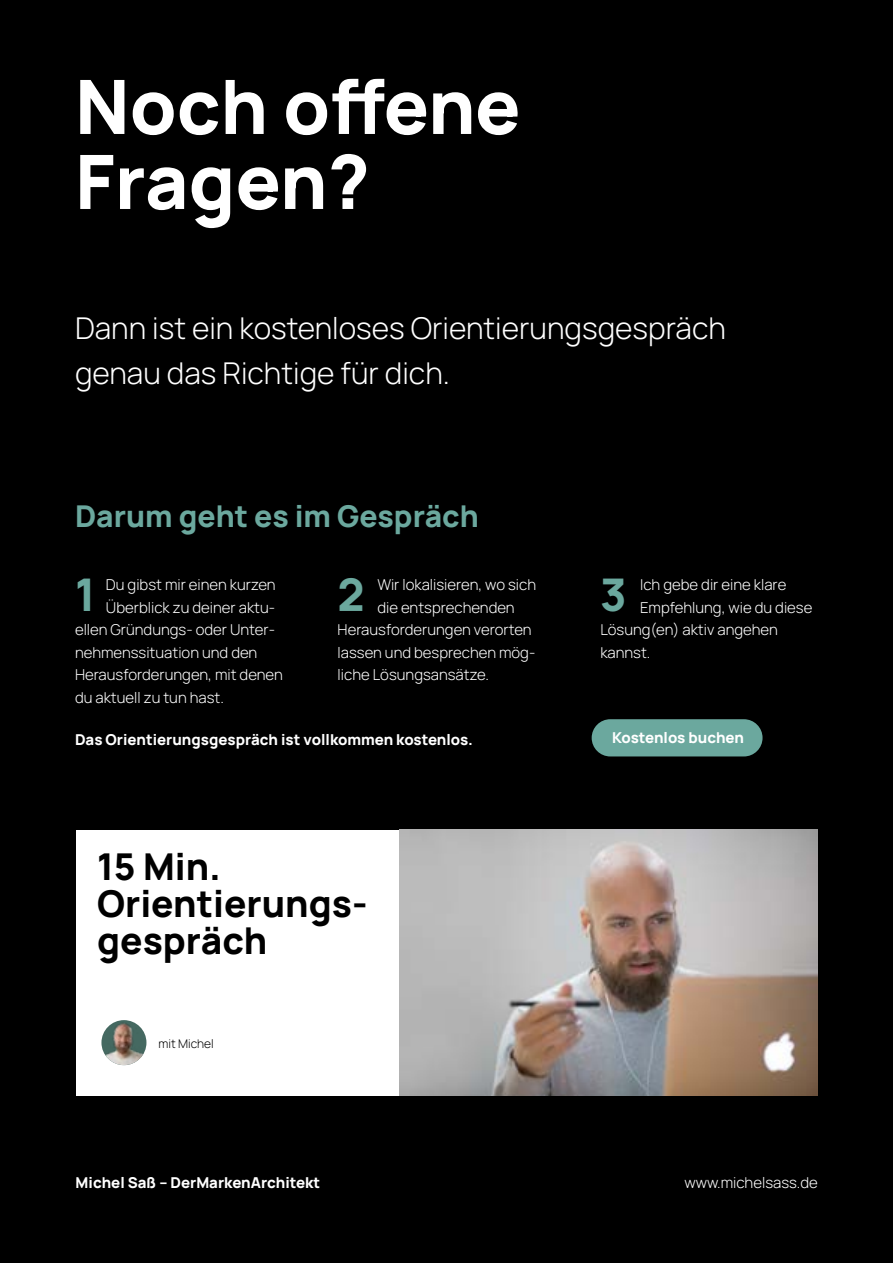
<style>
.page{position:relative;width:893px;height:1263px;background:#000}
.page>*{position:absolute;margin:0;border:0;box-sizing:border-box;transform-origin:0 0}
.t1{font:800 75px/75px "Manrope";color:#fff}
.t2{font:800 45px "Manrope";color:#6ba89e}
.t3{font:800 36.9px/36.9px "Manrope";color:#000}
.t4{font:300 30px/45px "Manrope";color:#fff}
.t5{font:800 30px "Manrope";color:#6ba89e}
.t6{font:300 15px "Manrope";color:#fff}
.t7{font:800 15px "Manrope";color:#fff}
.t8{font:300 12px "Manrope";color:#000}
</style>
<div class="page">
<div style="left:76px;top:830px;width:406px;height:265px;background:#fff"></div>
<img style="left:400px;top:830px;width:418px;height:265px">
<img style="left:101px;top:1020px;width:45px;height:45px;border-radius:22px">
<div style="left:592px;top:719px;width:170px;height:37px;background:#6ba89e;border-radius:19px"></div>
<h1 class="t1" style="left:75px;top:66px;width:447px">Noch offene<br>Fragen?</h1>
<h3 class="t4" style="left:75px;top:304px;width:652px">Dann ist ein kostenloses Orientierungsgespräch genau das Richtige für dich.</h3>
<h3 class="t5" style="left:75px;top:495px;width:405px">Darum geht es im Gespräch</h3>
<h2 class="t2" style="left:75px;top:563px;width:22px">1</h2>
<h2 class="t2" style="left:338px;top:563px;width:29px">2</h2>
<h2 class="t2" style="left:600px;top:563px;width:28px">3</h2>
<p class="t6" style="left:377px;top:574px;width:160px">Wir lokalisieren, wo sich</p>
<p class="t6" style="left:377px;top:597px;width:139px">die entsprechenden</p>
<p class="t6" style="left:338px;top:619px;width:195px">Herausforderungen verorten</p>
<p class="t6" style="left:338px;top:642px;width:199px">lassen und besprechen mög-</p>
<p class="t6" style="left:338px;top:664px;width:153px">liche Lösungsansätze.</p>
<p class="t6" style="left:640px;top:574px;width:148px">Ich gebe dir eine klare</p>
<p class="t6" style="left:640px;top:597px;width:174px">Empfehlung, wie du diese</p>
<p class="t6" style="left:600px;top:619px;width:179px">Lösung(en) aktiv angehen</p>
<p class="t6" style="left:600px;top:642px;width:52px">kannst.</p>
<p class="t6" style="left:106px;top:574px;width:171px">Du gibst mir einen kurzen</p>
<p class="t6" style="left:106px;top:597px;width:171px">Überblick zu deiner aktu-</p>
<p class="t6" style="left:75px;top:619px;width:202px">ellen Gründungs- oder Unter-</p>
<p class="t6" style="left:75px;top:642px;width:184px">nehmenssituation und den</p>
<p class="t6" style="left:75px;top:664px;width:209px">Herausforderungen, mit denen</p>
<p class="t6" style="left:75px;top:687px;width:150px">du aktuell zu tun hast.</p>
<p class="t7" style="left:75px;top:729px;width:400px">Das Orientierungsgespräch ist vollkommen kostenlos.</p>
<p class="t7" style="left:612px;top:727px;width:133px">Kostenlos buchen</p>
<h3 class="t3" style="left:97px;top:846px;width:272px">15 Min.<br>Orientierungs&shy;gespräch</h3>
<p class="t8" style="left:158px;top:1035px;width:57px">mit Michel</p>
<p class="t7" style="left:76px;top:1171px;width:246px">Michel Saß – DerMarkenArchitekt</p>
<p class="t6" style="left:684px;top:1171px;width:135px">www.michelsass.de</p>
</div>
